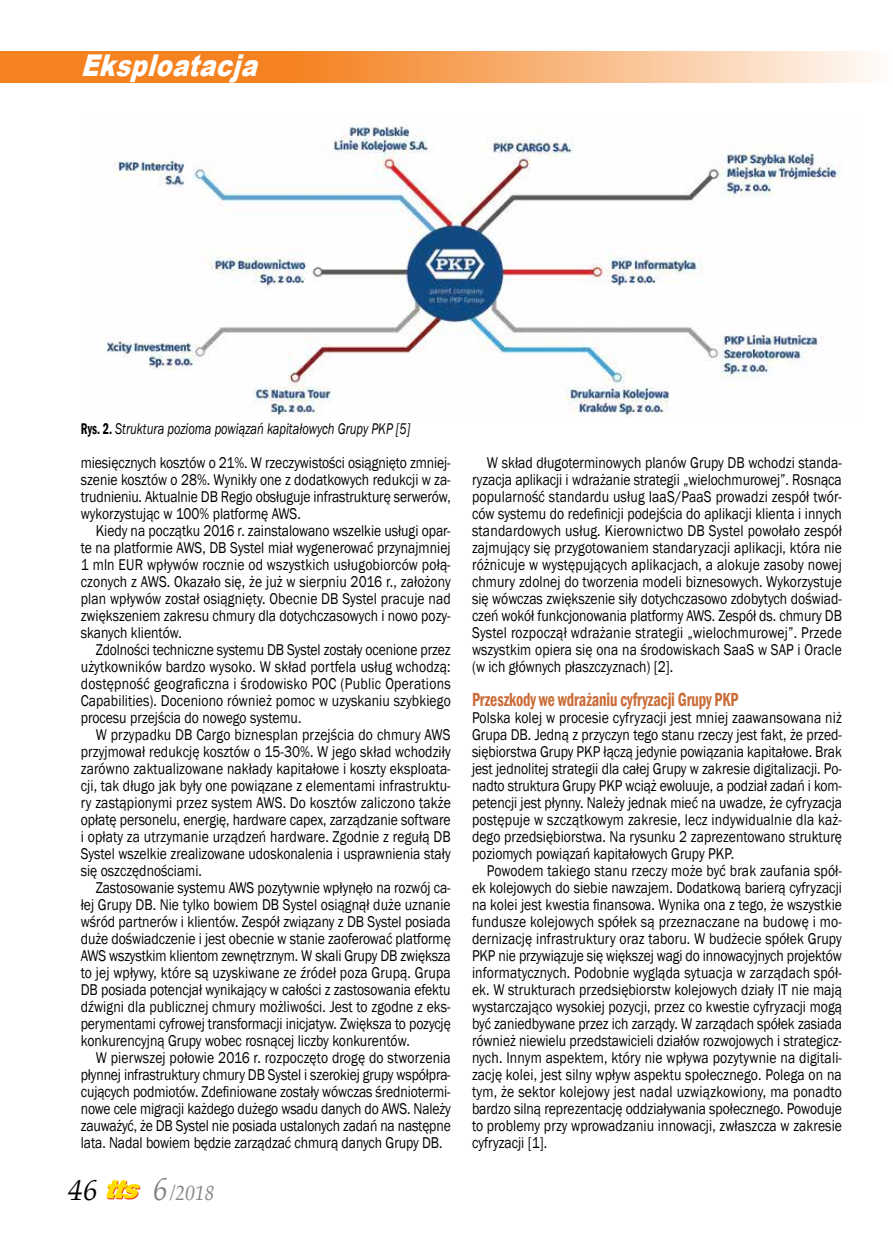
<style>
.page{position:relative;width:893px;height:1251px;background:#fff}
.page>*{position:absolute;margin:0;border:0;box-sizing:border-box;transform-origin:0 0}
.t1{font:italic 900 30px "Arial";color:#fff;scale:.8 1}
.t2{font:italic 30px "Palatino Linotype";color:#000}
.t3{font:italic 21.45px "Palatino Linotype";color:#808285;scale:.91 1}
.t4{font:600 condensed 19.5px "Franklin Gothic";letter-spacing:-.005em;color:#ca6c38;scale:.8 1}
.t5{font:16.05px/17px "Franklin Gothic";color:#000;text-align:justify;scale:.85 1}
.t6{font:italic 15.9px "Franklin Gothic";color:#000;scale:.78 1}
.s1{font-weight:600;font-style:normal;font-stretch:condensed}
.s2{font-size:33px}
</style>
<div class="page">
<svg style="left:0;top:51px;width:872px;height:32px;background:#f7a864"></svg>
<svg style="left:106px;top:1180px;width:34px;height:19px"></svg>
<img style="left:106px;top:125px;width:736px;height:291px">
<h1 class="t1" style="left:81px;top:43px;width:235px">Eksploatacja</h1>
<p class="t6" style="left:81px;top:418px;width:424px"><span class="s1">Rys. 2.</span> Struktura pozioma powiązań kapitałowych Grupy PKP [5]</p>
<p class="t5" style="left:81px;top:454px;width:437px">miesięcznych kosztów o 21%. W rzeczywistości osiągnięto zmniej&shy;szenie kosztów o 28%. Wynikły one z dodatkowych redukcji w za&shy;trudnieniu. Aktualnie DB Regio obsługuje infrastrukturę serwerów, wykorzystując w 100% platformę AWS.</p>
<p class="t5" style="left:81px;top:522px;width:437px;text-indent:15px">Kiedy na początku 2016 r. zainstalowano wszelkie usługi opar&shy;te na platformie AWS, DB Systel miał wygenerować przynajmniej 1 mln EUR wpływów rocznie od wszystkich usługobiorców połą&shy;czonych z AWS. Okazało się, że już w sierpniu 2016 r., założony plan wpływów został osiągnięty. Obecnie DB Systel pracuje nad zwiększeniem zakresu chmury dla dotychczasowych i nowo pozy&shy;skanych klientów.</p>
<p class="t5" style="left:81px;top:641px;width:437px;text-indent:15px">Zdolności techniczne systemu DB Systel zostały ocenione przez użytkowników bardzo wysoko. W skład portfela usług wchodzą: dostępność geograficzna i środowisko POC (Public Operations Capabilities). Doceniono również pomoc w uzyskaniu szybkiego procesu przejścia do nowego systemu.</p>
<p class="t5" style="left:81px;top:726px;width:437px;text-indent:15px">W przypadku DB Cargo biznesplan przejścia do chmury AWS przyjmował redukcję kosztów o 15-30%. W jego skład wchodziły zarówno zaktualizowane nakłady kapitałowe i koszty eksploata&shy;cji, tak długo jak były one powiązane z elementami infrastruktu&shy;ry zastąpionymi przez system AWS. Do kosztów zaliczono także opłatę personelu, energię, hardware capex, zarządzanie software i opłaty za utrzymanie urządzeń hardware. Zgodnie z regułą DB Systel wszelkie zrealizowane udoskonalenia i usprawnienia stały się oszczędnościami.</p>
<p class="t5" style="left:81px;top:879px;width:437px;text-indent:15px">Zastosowanie systemu AWS pozytywnie wpłynęło na rozwój ca&shy;łej Grupy DB. Nie tylko bowiem DB Systel osiągnął duże uznanie wśród partnerów i klientów. Zespół związany z DB Systel posiada duże doświadczenie i jest obecnie w stanie zaoferować platformę AWS wszystkim klientom zewnętrznym. W skali Grupy DB zwiększa to jej wpływy, które są uzyskiwane ze źródeł poza Grupą. Grupa DB posiada potencjał wynikający w całości z zastosowania efektu dźwigni dla publicznej chmury możliwości. Jest to zgodne z eks&shy;perymentami cyfrowej transformacji inicjatyw. Zwiększa to pozycję konkurencyjną Grupy wobec rosnącej liczby konkurentów.</p>
<p class="t5" style="left:81px;top:1048px;width:437px;text-indent:15px">W pierwszej połowie 2016 r. rozpoczęto drogę do stworzenia płynnej infrastruktury chmury DB Systel i szerokiej grupy współpra&shy;cujących podmiotów. Zdefiniowane zostały wówczas średniotermi&shy;nowe cele migracji każdego dużego wsadu danych do AWS. Należy zauważyć, że DB Systel nie posiada ustalonych zadań na następne lata. Nadal bowiem będzie zarządzać chmurą danych Grupy DB.</p>
<h1 class="t2" style="left:68px;top:1167px;width:31px">46</h1>
<h2 class="t3" style="left:153px;top:1176px;width:69px"><span class="s2">6</span> /2018</h2>
<p class="t5" style="left:472px;top:454px;width:437px;text-indent:15px">W skład długoterminowych planów Grupy DB wchodzi standa&shy;ryzacja aplikacji i wdrażanie strategii „wielochmurowej”. Rosnąca popularność standardu usług IaaS/PaaS prowadzi zespół twór&shy;ców systemu do redefinicji podejścia do aplikacji klienta i innych standardowych usług. Kierownictwo DB Systel powołało zespół zajmujący się przygotowaniem standaryzacji aplikacji, która nie różnicuje w występujących aplikacjach, a alokuje zasoby nowej chmury zdolnej do tworzenia modeli biznesowych. Wykorzystuje się wówczas zwiększenie siły dotychczasowo zdobytych doświad&shy;czeń wokół funkcjonowania platformy AWS. Zespół ds. chmury DB Systel rozpoczął wdrażanie strategii „wielochmurowej”. Przede wszystkim opiera się ona na środowiskach SaaS w SAP i Oracle (w ich głównych płaszczyznach) [2].</p>
<p class="t4" style="left:472px;top:686px;width:335px">Przeszkody we wdrażaniu cyfryzacji Grupy PKP</p>
<p class="t5" style="left:472px;top:709px;width:437px">Polska kolej w procesie cyfryzacji jest mniej zaawansowana niż Grupa DB. Jedną z przyczyn tego stanu rzeczy jest fakt, że przed&shy;siębiorstwa Grupy PKP łączą jedynie powiązania kapitałowe. Brak jest jednolitej strategii dla całej Grupy w zakresie digitalizacji. Po&shy;nadto struktura Grupy PKP wciąż ewoluuje, a podział zadań i kom&shy;petencji jest płynny. Należy jednak mieć na uwadze, że cyfryzacja postępuje w szczątkowym zakresie, lecz indywidualnie dla każ&shy;dego przedsiębiorstwa. Na rysunku 2 zaprezentowano strukturę poziomych powiązań kapitałowych Grupy PKP.</p>
<p class="t5" style="left:472px;top:862px;width:437px;text-indent:15px">Powodem takiego stanu rzeczy może być brak zaufania spół&shy;ek kolejowych do siebie nawzajem. Dodatkową barierą cyfryzacji na kolei jest kwestia finansowa. Wynika ona z tego, że wszystkie fundusze kolejowych spółek są przeznaczane na budowę i mo&shy;dernizację infrastruktury oraz taboru. W budżecie spółek Grupy PKP nie przywiązuje się większej wagi do innowacyjnych projektów informatycznych. Podobnie wygląda sytuacja w zarządach spół&shy;ek. W strukturach przedsiębiorstw kolejowych działy IT nie mają wystarczająco wysokiej pozycji, przez co kwestie cyfryzacji mogą być zaniedbywane przez ich zarządy. W zarządach spółek zasiada również niewielu przedstawicieli działów rozwojowych i strategicz&shy;nych. Innym aspektem, który nie wpływa pozytywnie na digitali&shy;zację kolei, jest silny wpływ aspektu społecznego. Polega on na tym, że sektor kolejowy jest nadal uzwiązkowiony, ma ponadto bardzo silną reprezentację oddziaływania społecznego. Powoduje to problemy przy wprowadzaniu innowacji, zwłaszcza w zakresie cyfryzacji [1].</p>
</div>
